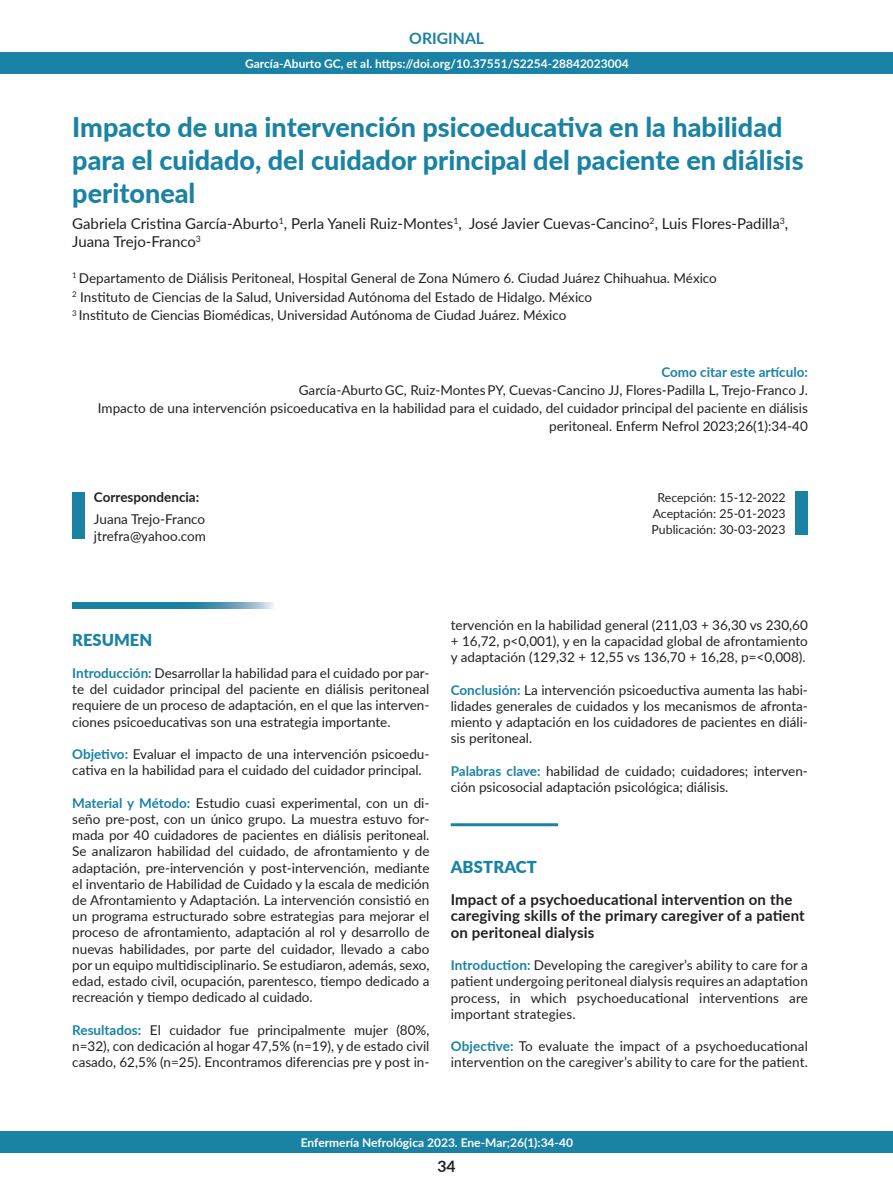
<style>
.page{position:relative;width:893px;height:1191px;background:#fff}
.page>*{position:absolute;margin:0;border:0;box-sizing:border-box;transform-origin:0 0}
.Titular{font:800 27px/33px "Lato";color:#1a82a4}
.CUERPO_DE_TEXTO_GENE{font:900 16.5px "Lato";letter-spacing:.01em;color:#1a82a4}
.LADILLOS_A{font:900 16.5px "Lato";color:#1a82a4}
.t1{font:700 15.75px "Lato";color:#1a82a4}
.t2{font:700 15.75px "Lato";color:#231f20}
.autores{font:15px/18px "Lato";color:#231f20}
.TITULAR_INGLES{font:700 15px/16.2px "Lato";letter-spacing:.01em;color:#231f20}
.CUERPO_DE_TEXTO_GENE-2{font:13.5px/16.2px "Lato";color:#231f20;text-align:justify}
.Ubicación{font:13.5px "Lato";color:#231f20}
.Titular-2{font:13.5px/18px "Lato";color:#231f20;text-align:right}
.Autores_Título{font:13.5px "Lato";color:#231f20}
.Ubicación-2{font:700 13.5px "Lato";color:#1a82a4}
.t3{font:700 13.5px "Lato";color:#231f20}
.Recepción{font:12.3px "Lato";color:#231f20}
.t4{font:700 12px "Lato";color:#fff}
.s1{font-weight:700;color:#1a82a4}
</style>
<div class="page">
<div style="left:72px;top:492px;width:13px;height:47px;background:#1a82a4"></div>
<div style="left:795px;top:491px;width:13px;height:44px;background:#1a82a4"></div>
<svg style="left:72px;top:603px;width:202px;height:5px"></svg>
<hr style="left:451px;top:823px;width:107px;height:3px;background:#1a82a4">
<div style="left:0;top:52px;width:893px;height:21px;background:#1a82a4"></div>
<div style="left:0;top:1131px;width:893px;height:21px;background:#1a82a4"></div>
<p class="t1" style="left:409px;top:26px;width:76px">ORIGINAL</p>
<p class="t4" style="left:245px;top:54px;width:385px">García-Aburto GC, et al. https://doi.org/10.37551/S2254-28842023004</p>
<p class="Titular" style="left:72px;top:109px;width:733px">Impacto de una intervención psicoeducativa en la habilidad para el cuidado, del cuidador principal del paciente en diálisis peritoneal</p>
<p class="autores" style="left:72px;top:214px;width:717px">Gabriela Cristina García-Aburto<sup>1</sup>, Perla Yaneli Ruiz-Montes<sup>1</sup>, José Javier Cuevas-Cancino<sup>2</sup>, Luis Flores-Padilla<sup>3</sup>,<br>Juana Trejo-Franco<sup>3</sup></p>
<p class="Ubicación" style="left:72px;top:268px;width:646px"><sup>1</sup> Departamento de Diálisis Peritoneal, Hospital General de Zona Número 6. Ciudad Juárez Chihuahua. México</p>
<p class="Ubicación" style="left:72px;top:287px;width:521px"><sup>2</sup> Instituto de Ciencias de la Salud, Universidad Autónoma del Estado de Hidalgo. México</p>
<p class="Ubicación" style="left:72px;top:306px;width:496px"><sup>3</sup> Instituto de Ciencias Biomédicas, Universidad Autónoma de Ciudad Juárez. México</p>
<p class="Ubicación-2" style="left:661px;top:362px;width:148px">Como citar este artículo:</p>
<p class="Autores_Título" style="left:299px;top:380px;width:511px">García-Aburto GC, Ruiz-MontesPY, Cuevas-Cancino JJ, Flores-Padilla L, Trejo-Franco J.</p>
<p class="Titular-2" style="left:98px;top:398px;width:711px">Impacto de una intervención psicoeducativa en la habilidad para el cuidado, del cuidador principal del paciente en diálisis peritoneal. Enferm Nefrol 2023;26(1):34-40</p>
<p class="t3" style="left:94px;top:487px;width:107px">Correspondencia:</p>
<p class="CUERPO_DE_TEXTO_GENE-2" style="left:94px;top:510px;width:113px">Juana Trejo-Franco</p>
<p class="CUERPO_DE_TEXTO_GENE-2" style="left:94px;top:527px;width:113px">jtrefra@yahoo.com</p>
<p class="Recepción" style="left:658px;top:489px;width:130px">Recepción: 15-12-2022</p>
<p class="Recepción" style="left:653px;top:505px;width:134px">Aceptación: 25-01-2023</p>
<p class="Recepción" style="left:652px;top:520px;width:135px">Publicación: 30-03-2023</p>
<p class="LADILLOS_A" style="left:72px;top:627px;width:81px">RESUMEN</p>
<p class="CUERPO_DE_TEXTO_GENE-2" style="left:72px;top:664px;width:359px"><span class="s1">Introducción:</span> Desarrollar la habilidad para el cuidado por par&shy;te del cuidador principal del paciente en diálisis peritoneal requiere de un proceso de adaptación, en el que las interven&shy;ciones psicoeducativas son una estrategia importante.</p>
<p class="CUERPO_DE_TEXTO_GENE-2" style="left:72px;top:745px;width:359px"><span class="s1">Objetivo:</span> Evaluar el impacto de una intervención psicoedu&shy;cativa en la habilidad para el cuidado del cuidador principal.</p>
<p class="CUERPO_DE_TEXTO_GENE-2" style="left:72px;top:794px;width:359px"><span class="s1">Material y Método:</span> Estudio cuasi experimental, con un di&shy;seño pre-post, con un único grupo. La muestra estuvo for&shy;mada por 40 cuidadores de pacientes en diálisis peritoneal.<br>Se analizaron habilidad del cuidado, de afrontamiento y de adaptación, pre-intervención y post-intervención, mediante el inventario de Habilidad de Cuidado y la escala de medición de Afrontamiento y Adaptación. La intervención consistió en un programa estructurado sobre estrategias para mejorar el proceso de afrontamiento, adaptación al rol y desarrollo de nuevas habilidades, por parte del cuidador, llevado a cabo por un equipo multidisciplinario. Se estudiaron, además, sexo, edad, estado civil, ocupación, parentesco, tiempo dedicado a recreación y tiempo dedicado al cuidado.</p>
<p class="CUERPO_DE_TEXTO_GENE-2" style="left:72px;top:1021px;width:359px"><span class="s1">Resultados:</span> El cuidador fue principalmente mujer (80%, n=32), con dedicación al hogar 47,5% (n=19), y de estado civil casado, 62,5% (n=25). Encontramos diferencias pre y post in-</p>
<p class="CUERPO_DE_TEXTO_GENE-2" style="left:451px;top:616px;width:359px">tervención en la habilidad general (211,03 + 36,30 vs 230,60 + 16,72, p&lt;0,001), y en la capacidad global de afrontamiento y adaptación (129,32 + 12,55 vs 136,70 + 16,28, p=&lt;0,008).</p>
<p class="CUERPO_DE_TEXTO_GENE-2" style="left:451px;top:681px;width:359px"><span class="s1">Conclusión:</span> La intervención psicoeductiva aumenta las habi&shy;lidades generales de cuidados y los mecanismos de afronta&shy;miento y adaptación en los cuidadores de pacientes en diáli&shy;sis peritoneal.</p>
<p class="CUERPO_DE_TEXTO_GENE-2" style="left:451px;top:762px;width:359px"><span class="s1">Palabras clave:</span> habilidad de cuidado; cuidadores; interven&shy;ción psicosocial adaptación psicológica; diálisis.</p>
<p class="CUERPO_DE_TEXTO_GENE" style="left:451px;top:854px;width:88px">ABSTRACT</p>
<p class="TITULAR_INGLES" style="left:451px;top:891px;width:356px">Impact of a psychoeducational intervention on the caregiving skills of the primary caregiver of a patient on peritoneal dialysis</p>
<p class="CUERPO_DE_TEXTO_GENE-2" style="left:451px;top:956px;width:359px"><span class="s1">Introduction:</span> Developing the caregiver’s ability to care for a patient undergoing peritoneal dialysis requires an adaptation process, in which psychoeducational interventions are important strategies.</p>
<p class="CUERPO_DE_TEXTO_GENE-2" style="left:451px;top:1037px;width:359px"><span class="s1">Objective:</span> To evaluate the impact of a psychoeducational intervention on the caregiver’s ability to care for the patient.</p>
<p class="t4" style="left:301px;top:1133px;width:274px">Enfermería Nefrológica 2023. Ene-Mar;26(1):34-40</p>
<p class="t2" style="left:437px;top:1154px;width:20px">34</p>
</div>
